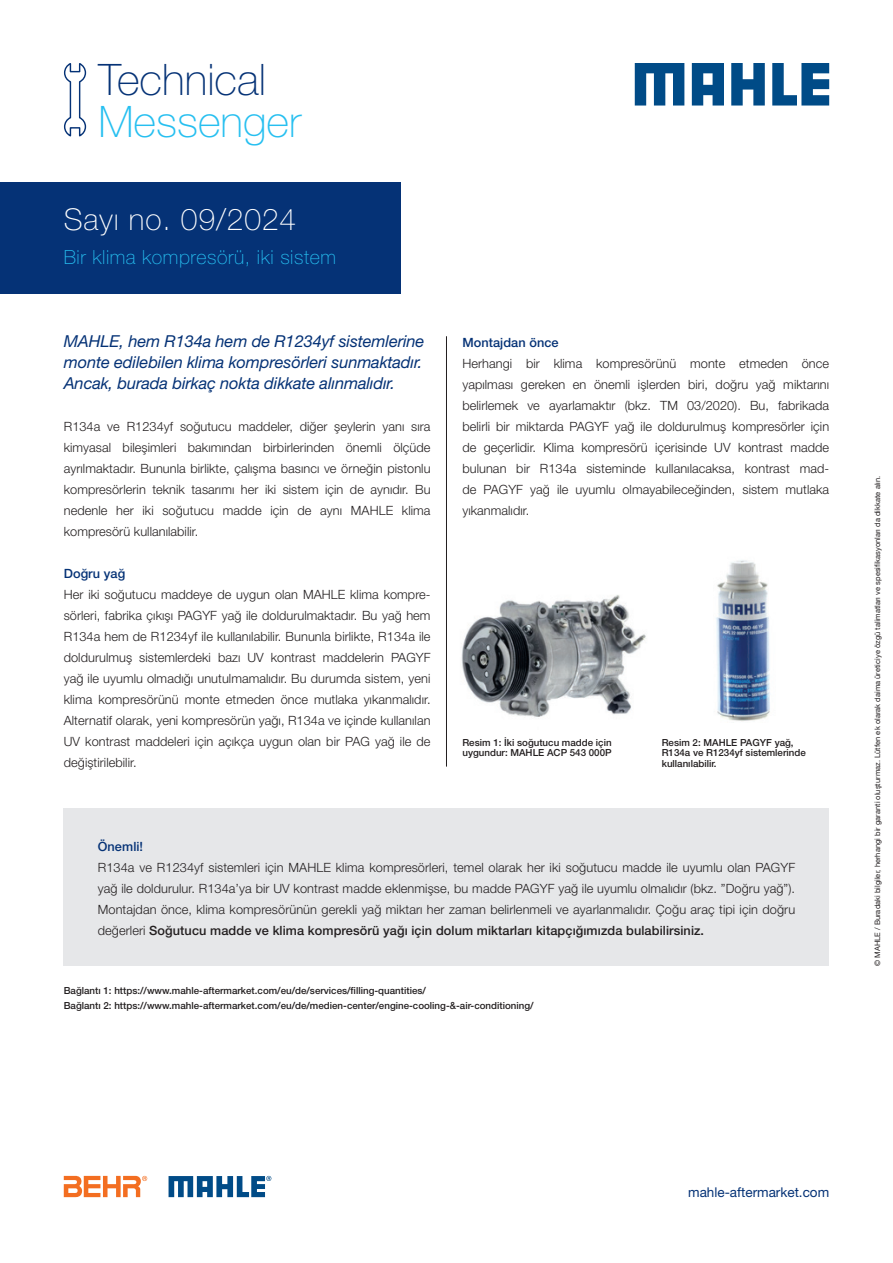
<style>
.page{position:relative;width:893px;height:1263px;background:#fff}
.page>*{position:absolute;margin:0;border:0;box-sizing:border-box;transform-origin:0 0}
.t1{font:100 43.5px "Helvetica Neue LT Pro";color:#053276}
.t2{font:100 43.5px "Helvetica Neue LT Pro";color:#26bff0}
.t3{font:100 30px "Helvetica Neue LT Pro";letter-spacing:.03em;color:#fff}
.t4{font:100 19.5px "Helvetica Neue LT Pro";letter-spacing:.03em;color:#26bff0}
.t5{font:italic 16.5px/21px "Helvetica Neue LT Pro";letter-spacing:-.01em;color:#053276;text-align:justify}
.t6{font:13.5px "Helvetica Neue LT Pro";color:#053276}
.t7{font:300 12.75px/21px "Helvetica Neue LT Pro";letter-spacing:.005em;color:#231f20;text-align:justify}
.t8{font:500 12.75px "Helvetica Neue LT Pro";letter-spacing:.005em;color:#053276}
.t9{font:500 9.75px/10.5px "Helvetica Neue LT Pro";color:#231f20}
.t10{font:7.5px "Helvetica Neue LT Com";letter-spacing:.005em;color:#231f20}
.s1{font-weight:500}
</style>
<div class="page">
<img style="left:716px;top:560px;width:54px;height:161px">
<svg style="left:64px;top:63px;width:23px;height:74px"></svg>
<hr style="left:446px;top:336px;width:1px;height:431px;background:#231f20">
<img style="left:461px;top:595px;width:185px;height:122px">
<div style="left:0;top:183px;width:401px;height:111px;background:#053276"></div>
<div style="left:64px;top:808px;width:765px;height:158px;background:#e6e7e9"></div>
<svg style="left:64px;top:1175px;width:83px;height:22px"></svg>
<svg style="left:169px;top:1176px;width:102px;height:21px"></svg>
<svg style="left:635px;top:63px;width:49px;height:43px"></svg>
<svg style="left:731px;top:63px;width:34px;height:43px"></svg>
<svg style="left:772px;top:63px;width:57px;height:43px"></svg>
<svg style="left:692px;top:63px;width:32px;height:43px"></svg>
<h1 class="t1" style="left:98px;top:53px;width:169px">Technical</h1>
<h1 class="t2" style="left:98px;top:95px;width:204px">Messenger</h1>
<h2 class="t3" style="left:64px;top:201px;width:234px">Sayı no. 09/2024</h2>
<h3 class="t4" style="left:64px;top:245px;width:274px">Bir klima kompresörü, iki sistem</h3>
<p class="t5" style="left:64px;top:330px;width:362px">MAHLE, hem R134a hem de R1234yf sistemlerine monte edilebilen klima kompresörleri sunmaktadır.<br>Ancak, burada birkaç nokta dikkate alınmalıdır.</p>
<p class="t7" style="left:64px;top:415px;width:368px">R134a ve R1234yf soğutucu maddeler, diğer şeylerin yanı sıra kimyasal bileşimleri bakımından birbirlerinden önemli ölçüde ayrılmaktadır. Bununla birlikte, çalışma basıncı ve örneğin pistonlu kompresörlerin teknik tasarımı her iki sistem için de aynıdır. Bu nedenle her iki soğutucu madde için de aynı MAHLE klima kompresörü kullanılabilir.</p>
<p class="t8" style="left:64px;top:565px;width:63px">Doğru yağ</p>
<p class="t7" style="left:64px;top:583px;width:368px">Her iki soğutucu maddeye de uygun olan MAHLE klima kompre&shy;sörleri, fabrika çıkışı PAGYF yağ ile doldurulmaktadır. Bu yağ hem R134a hem de R1234yf ile kullanılabilir. Bununla birlikte, R134a ile doldurulmuş sistemlerdeki bazı UV kontrast maddelerin PAGYF yağ ile uyumlu olmadığı unutulmamalıdır. Bu durumda sistem, yeni klima kompresörünü monte etmeden önce mutlaka yıkanmalıdır.<br>Alternatif olarak, yeni kompresörün yağı, R134a ve içinde kullanılan UV kontrast maddeleri için açıkça uygun olan bir PAG yağ ile de değiştirilebilir.</p>
<p class="t8" style="left:462px;top:334px;width:98px">Montajdan önce</p>
<p class="t7" style="left:462px;top:352px;width:368px">Herhangi bir klima kompresörünü monte etmeden önce yapılması gereken en önemli işlerden biri, doğru yağ miktarını belirlemek ve ayarlamaktır (bkz. TM 03/2020). Bu, fabrikada belirli bir miktarda PAGYF yağ ile doldurulmuş kompresörler için de geçerlidir. Klima kompresörü içerisinde UV kontrast madde bulunan bir R134a sisteminde kullanılacaksa, kontrast mad&shy;de PAGYF yağ ile uyumlu olmayabileceğinden, sistem mutlaka yıkanmalıdır.</p>
<p class="t9" style="left:462px;top:737px;width:151px">Resim 1: İki soğutucu madde için uygundur: MAHLE ACP 543 000P</p>
<p class="t9" style="left:662px;top:737px;width:145px">Resim 2: MAHLE PAGYF yağ,<br>R134a ve R1234yf sistemlerinde kullanılabilir.</p>
<p class="t8" style="left:98px;top:838px;width:47px">Önemli!</p>
<p class="t7" style="left:98px;top:856px;width:699px">R134a ve R1234yf sistemleri için MAHLE klima kompresörleri, temel olarak her iki soğutucu madde ile uyumlu olan PAGYF yağ ile doldurulur. R134a’ya bir UV kontrast madde eklenmişse, bu madde PAGYF yağ ile uyumlu olmalıdır (bkz. ”Doğru yağ”).<br>Montajdan önce, klima kompresörünün gerekli yağ miktarı her zaman belirlenmeli ve ayarlanmalıdır. Çoğu araç tipi için doğru değerleri <span class="s1">Soğutucu madde ve klima kompresörü yağı için dolum miktarları kitapçığımızda bulabilirsiniz.</span></p>
<p class="t9" style="left:64px;top:983px;width:471px;line-height:14.7px">Bağlantı 1: https://www.mahle-aftermarket.com/eu/de/services/filling-quantities/<br>Bağlantı 2: https://www.mahle-aftermarket.com/eu/de/medien-center/engine-cooling-&amp;-air-conditioning/</p>
<p class="t10" style="left:873px;top:966px;width:492px;rotate:-90deg">© MAHLE / Buradaki bilgiler, herhangi bir garanti oluşturmaz. Lütfen ek olarak daima üreticiye özgü talimatları ve spesifikasyonları da dikkate alın.</p>
<p class="t6" style="left:688px;top:1184px;width:143px">mahle-aftermarket.com</p>
</div>
